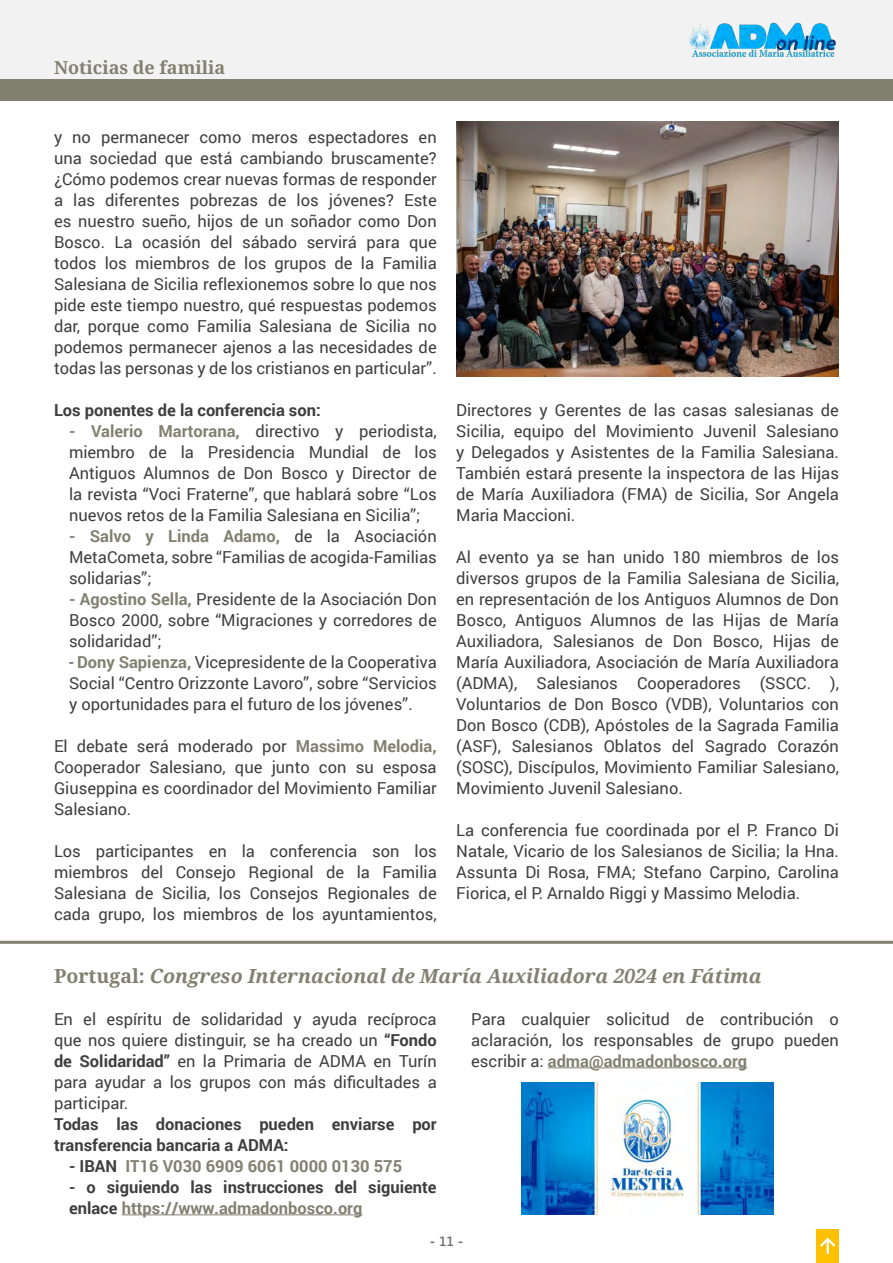
<style>
.page{position:relative;width:893px;height:1263px;background:#fff}
.page>*{position:absolute;margin:0;border:0;box-sizing:border-box;transform-origin:0 0}
.t1{font:italic 700 19.5px "Noto Serif";color:#828070}
.t2{font:700 18px "Noto Serif";color:#828070}
.t3{font:16.5px/21px "Roboto";color:#3e3e3f;text-align:justify}
.t4{font:700 16.5px/21px "Roboto";color:#3e3e3f}
.t5{font:700 16.5px "Roboto";color:#828070}
.t6{font:700 13.5px "Segoe UI";color:#6d6e70}
.s1{font-weight:700;color:#828070}
.s2{font-style:normal}
.s3{font-weight:700}
.s4{color:#3e3e3f}
.s5{color:#828070}
.s6{font-weight:600}
</style>
<div class="page">
<div style="left:0;top:0;width:893px;height:80px;background:#f2f2f2"></div>
<img style="left:689px;top:22px;width:147px;height:35px">
<div style="left:816px;top:1229px;width:23px;height:34px;background:#ffc000"></div>
<svg style="left:820px;top:1237px;width:16px;height:17px"></svg>
<div style="left:0;top:80px;width:893px;height:20px;background:#828070"></div>
<img style="left:456px;top:122px;width:383px;height:255px">
<hr style="left:0;top:941px;width:893px;height:3px;background:#828070">
<hr style="left:122px;top:1214px;width:240px;height:1px;background:#828070">
<hr style="left:548px;top:1067px;width:199px;height:1px;background:#828070">
<img style="left:522px;top:1083px;width:251px;height:131px">
<p class="t2" style="left:54px;top:54px;width:173px">Noticias de familia</p>
<p class="t3" style="left:54px;top:126px;width:384px">y no permanecer como meros espectadores en una sociedad que está cambiando bruscamente? ¿Cómo podemos crear nuevas formas de responder a las diferentes pobrezas de los jóvenes? Este es nuestro sueño, hijos de un soñador como Don Bosco. La ocasión del sábado servirá para que todos los miembros de los grupos de la Familia Salesiana de Sicilia reflexionemos sobre lo que nos pide este tiempo nuestro, qué respuestas podemos dar, porque como Familia Salesiana de Sicilia no podemos permanecer ajenos a las necesidades de todas las personas y de los cristianos en particular”.</p>
<p class="t4" style="left:54px;top:399px;width:268px">Los ponentes de la conferencia son:</p>
<p class="t3" style="left:69px;top:420px;width:369px"><span class="s1">- Valerio Martorana,</span> directivo y periodista, miembro de la Presidencia Mundial de los Antiguos Alumnos de Don Bosco y Director de la revista “Voci Fraterne”, que hablará sobre “Los nuevos retos de la Familia Salesiana en Sicilia”;</p>
<p class="t3" style="left:69px;top:525px;width:369px"><span class="s1">- Salvo y Linda Adamo,</span> de la Asociación MetaCometa, sobre “Familias de acogida-Familias solidarias”;</p>
<p class="t3" style="left:69px;top:588px;width:369px"><span class="s1">- Agostino Sella,</span> Presidente de la Asociación Don Bosco 2000, sobre “Migraciones y corredores de solidaridad”;</p>
<p class="t3" style="left:69px;top:651px;width:369px">- <span class="s1">Dony Sapienza,</span> Vicepresidente de la Cooperativa Social “Centro Orizzonte Lavoro”, sobre “Servicios y oportunidades para el futuro de los jóvenes”.</p>
<p class="t3" style="left:54px;top:735px;width:384px">El debate será moderado por <span class="s1">Massimo Melodia, </span>Cooperador Salesiano, que junto con su esposa Giuseppina es coordinador del Movimiento Familiar Salesiano.</p>
<p class="t3" style="left:54px;top:840px;width:384px">Los participantes en la conferencia son los miembros del Consejo Regional de la Familia Salesiana de Sicilia, los Consejos Regionales de cada grupo, los miembros de los ayuntamientos,</p>
<p class="t3" style="left:456px;top:399px;width:384px">Directores y Gerentes de las casas salesianas de Sicilia, equipo del Movimiento Juvenil Salesiano y Delegados y Asistentes de la Familia Salesiana.<br>También estará presente la inspectora de las Hijas de María Auxiliadora (FMA) de Sicilia, Sor Angela Maria Maccioni.</p>
<p class="t3" style="left:456px;top:546px;width:384px">Al evento ya se han unido 180 miembros de los diversos grupos de la Familia Salesiana de Sicilia, en representación de los Antiguos Alumnos de Don Bosco, Antiguos Alumnos de las Hijas de María Auxiliadora, Salesianos de Don Bosco, Hijas de María Auxiliadora, Asociación de María Auxiliadora (ADMA), Salesianos Cooperadores (SSCC. ), Voluntarios de Don Bosco (VDB), Voluntarios con Don Bosco (CDB), Apóstoles de la Sagrada Familia (ASF), Salesianos Oblatos del Sagrado Corazón (SOSC), Discípulos, Movimiento Familiar Salesiano, Movimiento Juvenil Salesiano.</p>
<p class="t3" style="left:456px;top:819px;width:384px">La conferencia fue coordinada por el P. Franco Di Natale, Vicario de los Salesianos de Sicilia; la Hna.<br>Assunta Di Rosa, FMA; Stefano Carpino, Carolina Fiorica, el P. Arnaldo Riggi y Massimo Melodia.</p>
<p class="t1" style="left:54px;top:962px;width:709px"><span class="s2">Portugal:</span> Congreso Internacional de María Auxiliadora 2024 en Fátima</p>
<p class="t3" style="left:54px;top:1008px;width:384px">En el espíritu de solidaridad y ayuda recíproca que nos quiere distinguir, se ha creado un <span class="s3">“Fondo de Solidaridad”</span> en la Primaria de ADMA en Turín para ayudar a los grupos con más dificultades a participar.</p>
<p class="t4" style="left:54px;top:1113px;width:384px">Todas las donaciones pueden enviarse por transferencia bancaria a ADMA:</p>
<p class="t5" style="left:69px;top:1154px;width:335px"><span class="s4">- IBAN</span> IT16 V030 6909 6061 0000 0130 575</p>
<p class="t4" style="left:69px;top:1175px;width:369px">- o siguiendo las instrucciones del siguiente enlace <span class="s5">https://www.admadonbosco.org</span></p>
<p class="t3" style="left:471px;top:1008px;width:369px">Para cualquier solicitud de contribución o aclaración, los responsables de grupo pueden escribir a: <span class="s1">adma@admadonbosco.org</span></p>
<p class="t6" style="left:430px;top:1229px;width:35px">- <span class="s6">11</span> -</p>
</div>
